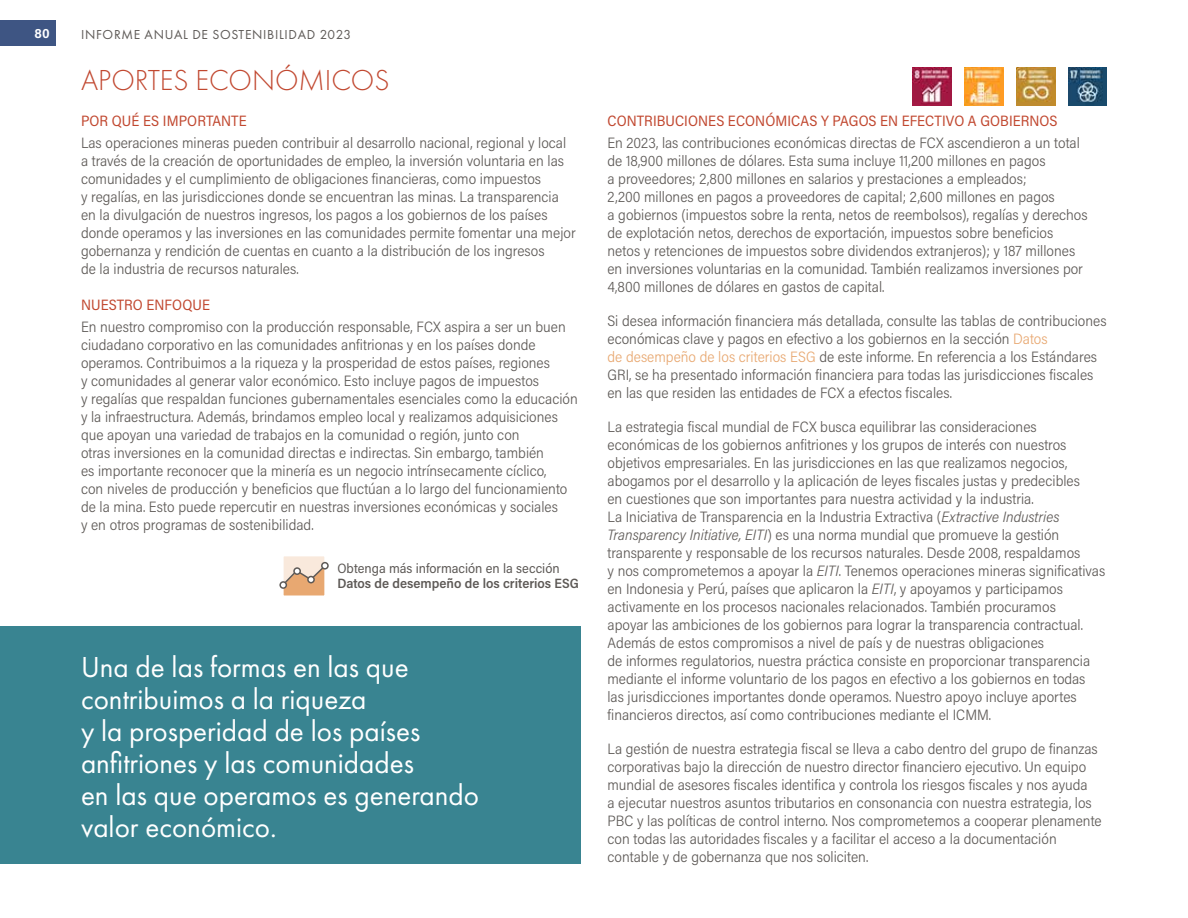
<style>
.page{position:relative;width:1188px;height:918px;background:#fff}
.page>*{position:absolute;margin:0;border:0;box-sizing:border-box;transform-origin:0 0}
.t1{font:30px/32.1px "Futura PT";color:#fff}
.t2{font:300 30px "Futura PT";color:#c14830}
.t3{font:300 15px/18px "Acumin Pro Semi Cond";color:#5d5956}
.t4{font:15px "Acumin Pro Semi Cond";letter-spacing:.005em;color:#c14830}
.t5{font:600 13.5px "Acumin Pro Semi Cond";color:#5d5956}
.t6{font:13.5px "Futura PT";letter-spacing:.05em;color:#5d5956}
.t7{font:13.5px "Acumin Pro Semi Cond";color:#5d5956}
.t8{font:700 13.5px "Acumin Pro Semi Cond";color:#fff}
.s1{color:#e8a871}
.s2{font-style:italic}
</style>
<div class="page">
<div style="left:0;top:21px;width:56px;height:25px;background:#3e5583"></div>
<img style="left:913px;top:68px;width:38px;height:38px">
<img style="left:965px;top:68px;width:38px;height:38px">
<img style="left:1017px;top:68px;width:38px;height:38px">
<img style="left:1069px;top:68px;width:38px;height:38px">
<div style="left:0;top:627px;width:580px;height:237px;background:#398491"></div>
<div style="left:279px;top:581px;width:8px;height:8px;border:2px solid #5d5956;border-radius:50%"></div>
<svg style="left:280px;top:556px;width:48px;height:40px;background:#e8c8ae"></svg>
<div style="left:321px;top:562px;width:8px;height:8px;border:2px solid #5d5956;border-radius:50%"></div>
<p class="t8" style="left:35px;top:24px;width:17px">80</p>
<p class="t6" style="left:81px;top:26px;width:272px">INFORME ANUAL DE SOSTENIBILIDAD 2023</p>
<h1 class="t2" style="left:81px;top:63px;width:310px">APORTES ECONÓMICOS</h1>
<p class="t4" style="left:81px;top:110px;width:167px">POR QUÉ ES IMPORTANTE</p>
<p class="t3" style="left:81px;top:133px;width:496px">Las operaciones mineras pueden contribuir al desarrollo nacional, regional y local a través de la creación de oportunidades de empleo, la inversión voluntaria en las comunidades y el cumplimiento de obligaciones financieras, como impuestos<br>y regalías, en las jurisdicciones donde se encuentran las minas. La transparencia en la divulgación de nuestros ingresos, los pagos a los gobiernos de los países donde operamos y las inversiones en las comunidades permite fomentar una mejor gobernanza y rendición de cuentas en cuanto a la distribución de los ingresos<br>de la industria de recursos naturales.</p>
<p class="t4" style="left:81px;top:294px;width:131px">NUESTRO ENFOQUE</p>
<p class="t3" style="left:81px;top:317px;width:498px">En nuestro compromiso con la producción responsable, FCX aspira a ser un buen ciudadano corporativo en las comunidades anfitrionas y en los países donde operamos. Contribuimos a la riqueza y la prosperidad de estos países, regiones<br>y comunidades al generar valor económico. Esto incluye pagos de impuestos<br>y regalías que respaldan funciones gubernamentales esenciales como la educación y la infraestructura. Además, brindamos empleo local y realizamos adquisiciones que apoyan una variedad de trabajos en la comunidad o región, junto con<br>otras inversiones en la comunidad directas e indirectas. Sin embargo, también<br>es importante reconocer que la minería es un negocio intrínsecamente cíclico,<br>con niveles de producción y beneficios que fluctúan a lo largo del funcionamiento de la mina. Esto puede repercutir en nuestras inversiones económicas y sociales<br>y en otros programas de sostenibilidad.</p>
<p class="t7" style="left:338px;top:559px;width:224px">Obtenga más información en la sección</p>
<p class="t5" style="left:338px;top:574px;width:243px">Datos de desempeño de los criterios ESG</p>
<h1 class="t1" style="left:81px;top:650px;width:400px">Una de las formas en las que contribuimos a la riqueza<br>y la prosperidad de los países anfitriones y las comunidades<br>en las que operamos es generando valor económico.</h1>
<p class="t4" style="left:607px;top:110px;width:452px">CONTRIBUCIONES ECONÓMICAS Y PAGOS EN EFECTIVO A GOBIERNOS</p>
<p class="t3" style="left:607px;top:133px;width:482px">En 2023, las contribuciones económicas directas de FCX ascendieron a un total de 18,900 millones de dólares. Esta suma incluye 11,200 millones en pagos<br>a proveedores; 2,800 millones en salarios y prestaciones a empleados;<br>2,200 millones en pagos a proveedores de capital; 2,600 millones en pagos<br>a gobiernos (impuestos sobre la renta, netos de reembolsos), regalías y derechos de explotación netos, derechos de exportación, impuestos sobre beneficios netos y retenciones de impuestos sobre dividendos extranjeros); y 187 millones en inversiones voluntarias en la comunidad. También realizamos inversiones por 4,800 millones de dólares en gastos de capital.</p>
<p class="t3" style="left:607px;top:311px;width:501px">Si desea información financiera más detallada, consulte las tablas de contribuciones económicas clave y pagos en efectivo a los gobiernos en la sección <span class="s1">Datos<br>de desempeño de los criterios ESG</span> de este informe. En referencia a los Estándares GRI, se ha presentado información financiera para todas las jurisdicciones fiscales en las que residen las entidades de FCX a efectos fiscales.</p>
<p class="t3" style="left:607px;top:417px;width:499px">La estrategia fiscal mundial de FCX busca equilibrar las consideraciones económicas de los gobiernos anfitriones y los grupos de interés con nuestros objetivos empresariales. En las jurisdicciones en las que realizamos negocios, abogamos por el desarrollo y la aplicación de leyes fiscales justas y predecibles<br>en cuestiones que son importantes para nuestra actividad y la industria.<br>La Iniciativa de Transparencia en la Industria Extractiva (<span class="s2">Extractive Industries Transparency Initiative, EITI</span>) es una norma mundial que promueve la gestión transparente y responsable de los recursos naturales. Desde 2008, respaldamos<br>y nos comprometemos a apoyar la <span class="s2">EITI</span>. Tenemos operaciones mineras significativas en Indonesia y Perú, países que aplicaron la <span class="s2">EITI</span>, y apoyamos y participamos activamente en los procesos nacionales relacionados. También procuramos<br>apoyar las ambiciones de los gobiernos para lograr la transparencia contractual.<br>Además de estos compromisos a nivel de país y de nuestras obligaciones<br>de informes regulatorios, nuestra práctica consiste en proporcionar transparencia mediante el informe voluntario de los pagos en efectivo a los gobiernos en todas las jurisdicciones importantes donde operamos. Nuestro apoyo incluye aportes financieros directos, así como contribuciones mediante el ICMM.</p>
<p class="t3" style="left:607px;top:739px;width:496px">La gestión de nuestra estrategia fiscal se lleva a cabo dentro del grupo de finanzas corporativas bajo la dirección de nuestro director financiero ejecutivo. Un equipo mundial de asesores fiscales identifica y controla los riesgos fiscales y nos ayuda<br>a ejecutar nuestros asuntos tributarios en consonancia con nuestra estrategia, los PBC y las políticas de control interno. Nos comprometemos a cooperar plenamente con todas las autoridades fiscales y a facilitar el acceso a la documentación contable y de gobernanza que nos soliciten.</p>
</div>
